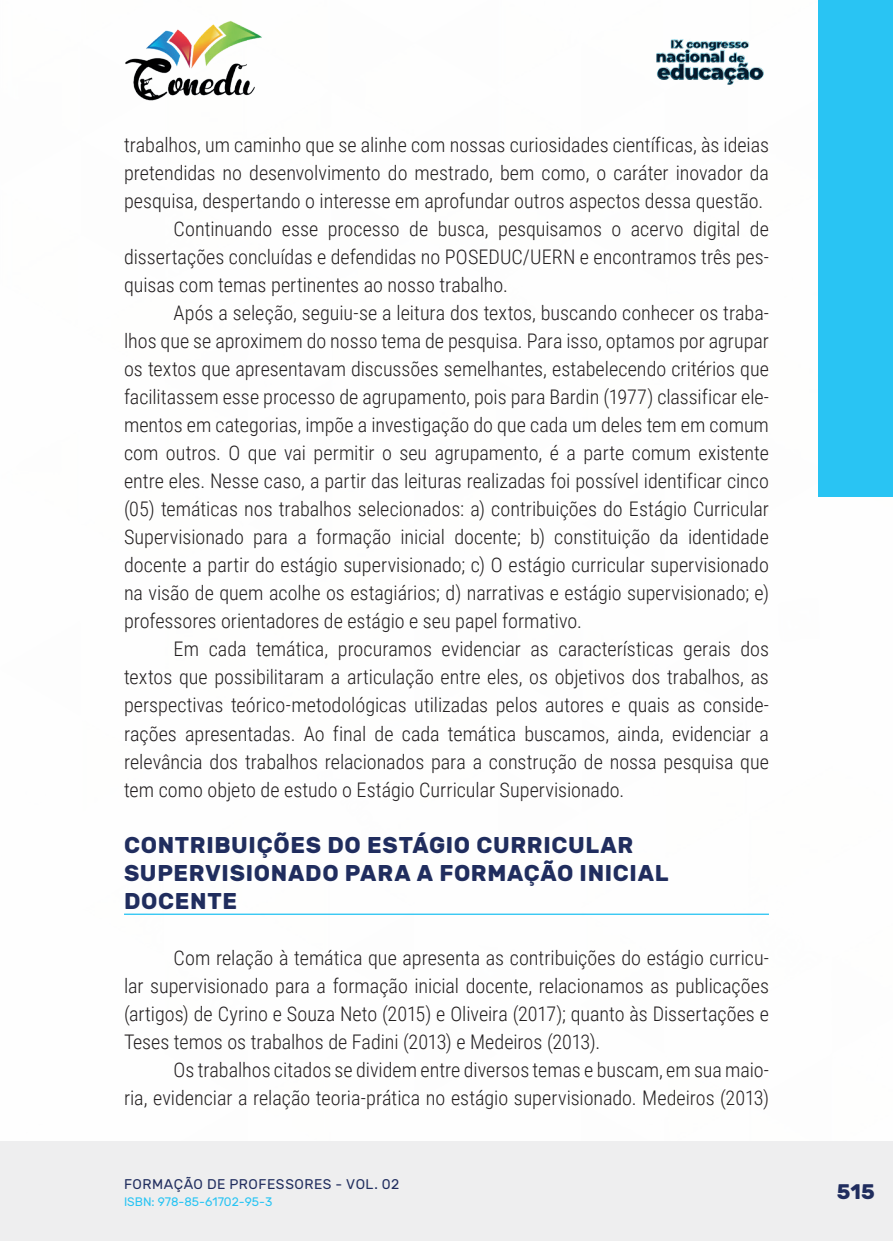
<style>
.page{position:relative;width:893px;height:1241px;background:#fff}
.page>*{position:absolute;margin:0;border:0;box-sizing:border-box;transform-origin:0 0}
._10_SUBTITULO{font:700 22.75px/28px "Rubik";letter-spacing:.03em;color:#202d5e}
.t1{font:700 21px "Rubik";color:#202d5e}
._9_CORPO{font:300 20.12px/28px "Roboto Condensed";color:#231f20;text-align:justify}
.t2{font:14px "Rubik";letter-spacing:.035em;color:#202d5e}
.t3{font:12.25px "Rubik";color:#29c4f3}
</style>
<div class="page">
<div style="left:0;top:1141px;width:893px;height:99px;background:#eeeeef"></div>
<div style="left:819px;top:0;width:74px;height:496px;background:#29c4f3"></div>
<img style="left:125px;top:20px;width:137px;height:81px">
<img style="left:656px;top:39px;width:108px;height:46px">
<hr style="left:124px;top:913px;width:645px;height:1px;background:#29c4f3">
<p class="_9_CORPO" style="left:124px;top:130px;width:646px">trabalhos, um caminho que se alinhe com nossas curiosidades científicas, às ideias pretendidas no desenvolvimento do mestrado, bem como, o caráter inovador da pesquisa, despertando o interesse em aprofundar outros aspectos dessa questão.</p>
<p class="_9_CORPO" style="left:124px;top:214px;width:646px;text-indent:50px">Continuando esse processo de busca, pesquisamos o acervo digital de dissertações concluídas e defendidas no POSEDUC/UERN e encontramos três pes&shy;quisas com temas pertinentes ao nosso trabalho.</p>
<p class="_9_CORPO" style="left:124px;top:298px;width:646px;text-indent:50px">Após a seleção, seguiu-se a leitura dos textos, buscando conhecer os traba&shy;lhos que se aproximem do nosso tema de pesquisa. Para isso, optamos por agrupar os textos que apresentavam discussões semelhantes, estabelecendo critérios que facilitassem esse processo de agrupamento, pois para Bardin (1977) classificar ele&shy;mentos em categorias, impõe a investigação do que cada um deles tem em comum com outros. O que vai permitir o seu agrupamento, é a parte comum existente entre eles. Nesse caso, a partir das leituras realizadas foi possível identificar cinco (05) temáticas nos trabalhos selecionados: a) contribuições do Estágio Curricular Supervisionado para a formação inicial docente; b) constituição da identidade docente a partir do estágio supervisionado; c) O estágio curricular supervisionado na visão de quem acolhe os estagiários; d) narrativas e estágio supervisionado; e) professores orientadores de estágio e seu papel formativo.</p>
<p class="_9_CORPO" style="left:124px;top:634px;width:646px;text-indent:50px">Em cada temática, procuramos evidenciar as características gerais dos textos que possibilitaram a articulação entre eles, os objetivos dos trabalhos, as perspectivas teórico-metodológicas utilizadas pelos autores e quais as conside&shy;rações apresentadas. Ao final de cada temática buscamos, ainda, evidenciar a relevância dos trabalhos relacionados para a construção de nossa pesquisa que tem como objeto de estudo o Estágio Curricular Supervisionado.</p>
<p class="_10_SUBTITULO" style="left:124px;top:831px;width:546px">CONTRIBUIÇÕES DO ESTÁGIO CURRICULAR<br>SUPERVISIONADO PARA A FORMAÇÃO INICIAL<br>DOCENTE</p>
<p class="_9_CORPO" style="left:124px;top:942px;width:646px;text-indent:50px">Com relação à temática que apresenta as contribuições do estágio curricu&shy;lar supervisionado para a formação inicial docente, relacionamos as publicações (artigos) de Cyrino e Souza Neto (2015) e Oliveira (2017); quanto às Dissertações e Teses temos os trabalhos de Fadini (2013) e Medeiros (2013).</p>
<p class="_9_CORPO" style="left:124px;top:1054px;width:646px;text-align:right">Os trabalhos citados se dividem entre diversos temas e buscam, em sua maio-<br>ria, evidenciar a relação teoria-prática no estágio supervisionado. Medeiros (2013)</p>
<p class="t2" style="left:124px;top:1175px;width:277px">FORMAÇÃO DE PROFESSORES - VOL. 02</p>
<p class="t3" style="left:124px;top:1194px;width:150px">ISBN: 978-85-61702-95-3</p>
<p class="t1" style="left:837px;top:1179px;width:40px">515</p>
</div>
